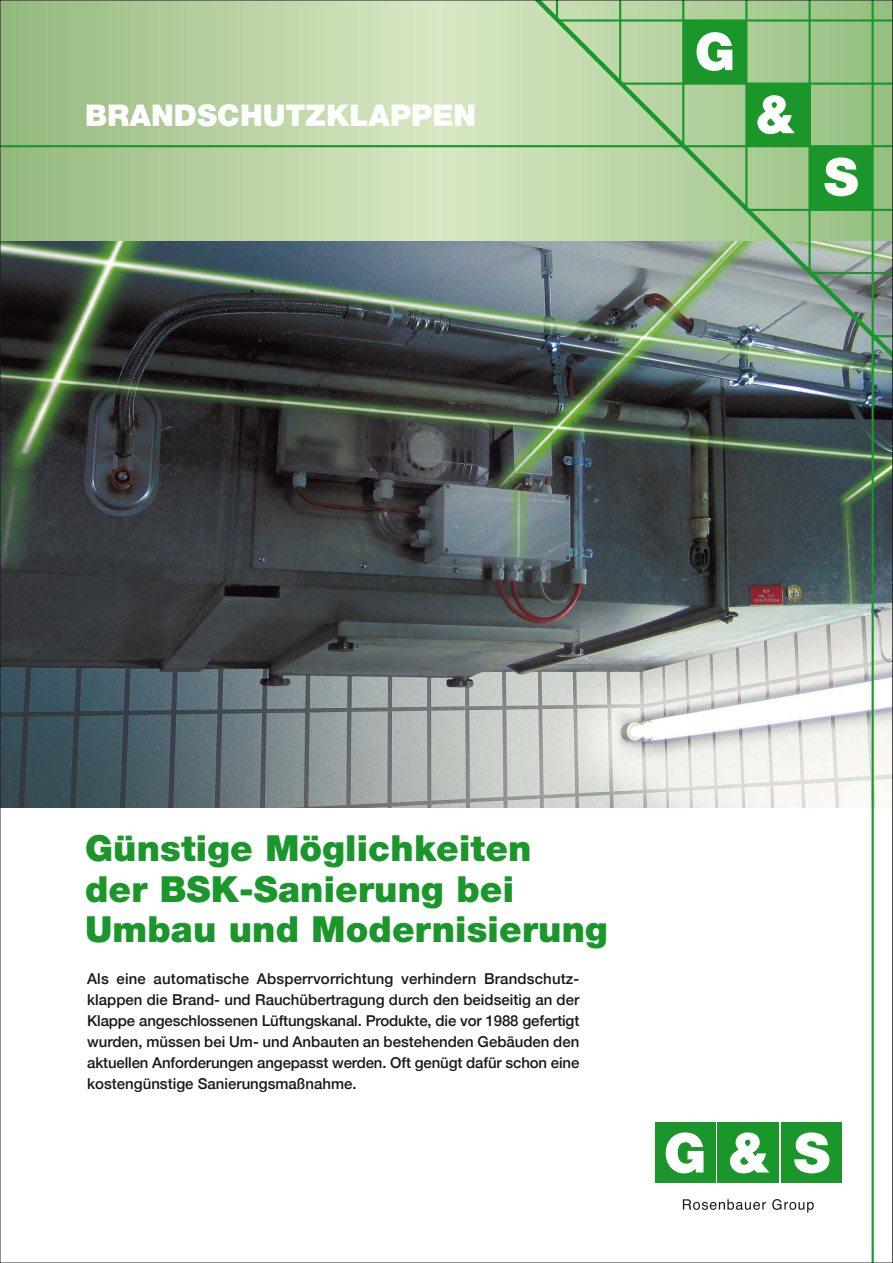
<style>
.page{position:relative;width:893px;height:1263px;background:#fff}
.page>*{position:absolute;margin:0;border:0;box-sizing:border-box;transform-origin:0 0}
.t1{font:900 51.9px "Helvetica Neue";color:#fff}
.t2{font:900 36px/40.5px "Helvetica Neue";letter-spacing:.005em;color:#1a962b}
.t3{font:900 30px "Helvetica Neue";color:#fff}
.t4{font:500 15px/21px "Helvetica Neue";color:#1a171c;text-align:justify}
</style>
<div class="page">
<img style="left:2px;top:241px;width:889px;height:567px">
<svg style="left:2px;top:2px;width:447px;height:239px;background:#b7d0a0"></svg>
<img style="left:449px;top:2px;width:442px;height:441px">
<hr style="left:808px;top:0;width:3px;height:273px;background:#1a962b">
<hr style="left:745px;top:0;width:2px;height:209px;background:#1a962b">
<hr style="left:682px;top:0;width:2px;height:146px;background:#1a962b">
<hr style="left:619px;top:0;width:2px;height:83px;background:#1a962b">
<svg style="left:556px;top:2px;width:2px;height:16px"></svg>
<hr style="left:559px;top:19px;width:334px;height:3px;background:#1a962b">
<hr style="left:620px;top:83px;width:273px;height:2px;background:#1a962b">
<hr style="left:746px;top:209px;width:147px;height:2px;background:#1a962b">
<hr style="left:810px;top:272px;width:83px;height:2px;background:#1a962b">
<hr style="left:873px;top:335px;width:20px;height:2px;background:#1a962b">
<hr style="left:0;top:145px;width:893px;height:2px;background:#1a962b">
<hr style="left:872px;top:0;width:2px;height:1263px;background:#1a962b">
<div style="left:810px;top:146px;width:63px;height:63px;background:#1a962b"></div>
<div style="left:747px;top:84px;width:64px;height:63px;background:#1a962b"></div>
<div style="left:683px;top:21px;width:63px;height:63px;background:#1a962b"></div>
<div style="left:655px;top:1123px;width:60px;height:60px;background:#1a962b"></div>
<svg style="left:666px;top:1132px;width:37px;height:41px"></svg>
<div style="left:718px;top:1123px;width:61px;height:60px;background:#1a962b"></div>
<svg style="left:730px;top:1132px;width:39px;height:41px"></svg>
<div style="left:782px;top:1123px;width:60px;height:60px;background:#1a962b"></div>
<svg style="left:794px;top:1132px;width:35px;height:41px"></svg>
<svg style="left:683px;top:1199px;width:131px;height:13px"></svg>
<svg style="left:892px;top:0;width:1px;height:1263px"></svg>
<h3 class="t3" style="left:85px;top:98px;width:393px">BRANDSCHUTZKLAPPEN</h3>
<h1 class="t1" style="left:695px;top:21px;width:42px">G</h1>
<h1 class="t1" style="left:755px;top:84px;width:40px">&amp;</h1>
<h1 class="t1" style="left:824px;top:146px;width:36px">S</h1>
<h2 class="t2" style="left:85px;top:828px;width:524px">Günstige Möglichkeiten<br>der BSK-Sanierung bei<br>Umbau und Modernisierung</h2>
<p class="t4" style="left:87px;top:967px;width:494px">Als eine automatische Absperrvorrichtung verhindern Brandschutz&shy;klappen die Brand- und Rauchübertragung durch den beidseitig an der Klappe angeschlossenen Lüftungskanal. Produkte, die vor 1988 gefertigt wurden, müssen bei Um- und Anbauten an bestehenden Gebäuden den aktuellen Anforderungen angepasst werden. Oft genügt dafür schon eine kostengünstige Sanierungsmaßnahme.</p>
</div>
